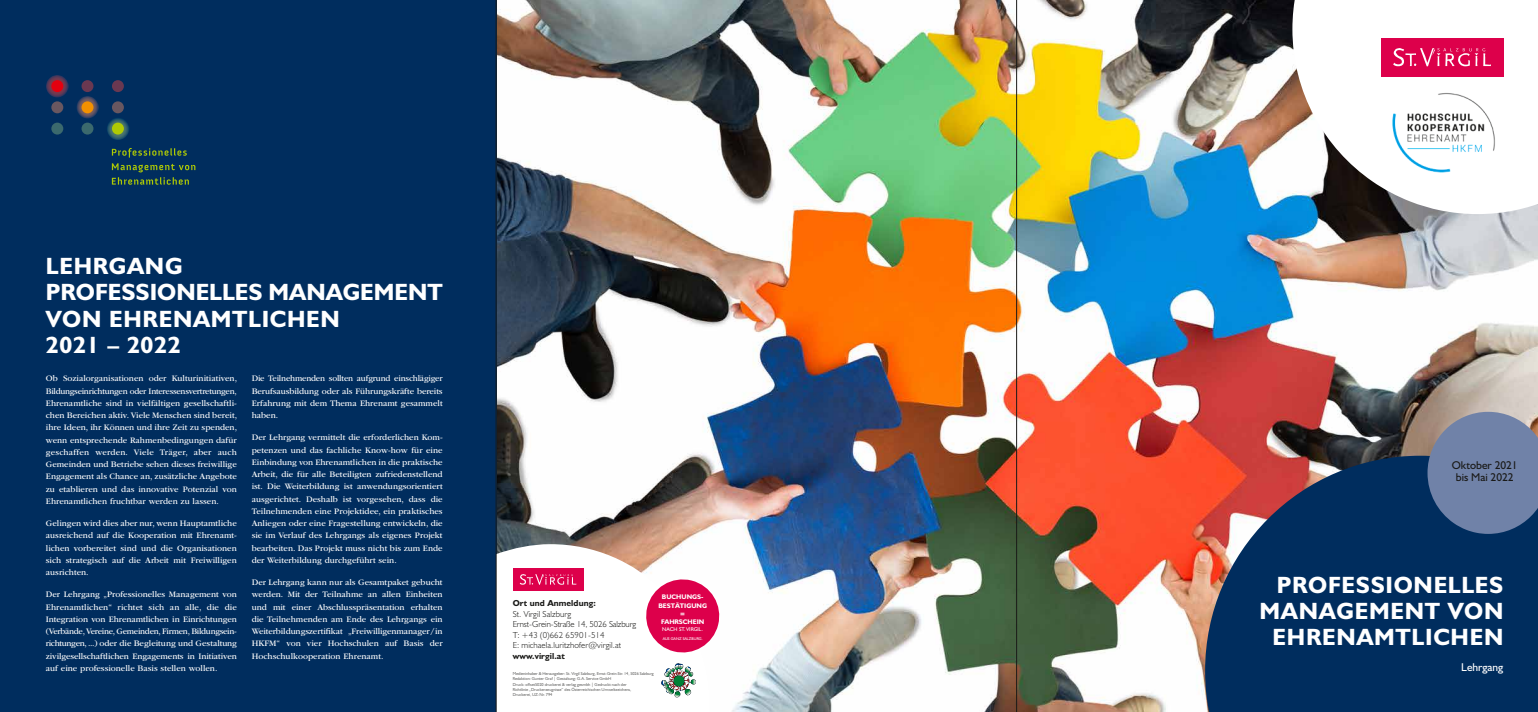
<style>
.page{position:relative;width:1538px;height:712px;background:#fff}
.page>*{position:absolute;margin:0;border:0;box-sizing:border-box;transform-origin:0 0}
.t1{font:700 23.62px/26.2px "Humanist 521";letter-spacing:.03em;color:#fff;text-align:right}
.t2{font:11.38px/12.2px "Humanist 521";color:#1a1a18;text-align:center}
.t3{font:11.38px "Humanist 521";color:#fff}
.t4{font:8.75px/12.2px "ITC Garamond Std";color:#fff;text-align:justify}
.t5{font:300 8.75px/10.5px "Humanist 521";letter-spacing:.01em;color:#1a1a18}
.t6{font:700 8.75px "Humanist 521";letter-spacing:.01em;color:#1a1a18}
.t7{font:700 6.74px/8.8px "Humanist 521";color:#fff;text-align:center}
.t8{font:800 6.74px "Humanist 521";color:#fff}
.t9{font:5.42px "Humanist 521";color:#fff}
.t10{font:4.38px/5.2px "Humanist 521";letter-spacing:-.01em;color:#6f6f6e}
.t11{font:3.94px "Humanist 521";color:#fff}
</style>
<div class="page">
<img style="left:497px;top:0;width:1041px;height:712px">
<svg style="left:1205px;top:456px;width:333px;height:256px;background:#1b345d"></svg>
<svg style="left:1427px;top:412px;width:111px;height:122px;background:#6a7b9e"></svg>
<svg style="left:1292px;top:0;width:246px;height:214px"></svg>
<div style="left:1381px;top:38px;width:122px;height:38px;background:#dd004b"></div>
<svg style="left:1393px;top:48px;width:98px;height:18px"></svg>
<div style="left:0;top:0;width:496px;height:712px;background:#002d5e"></div>
<svg style="left:112px;top:148px;width:83px;height:37px"></svg>
<img style="left:46px;top:75px;width:23px;height:23px;border-radius:11px">
<img style="left:76px;top:96px;width:23px;height:23px;border-radius:11px">
<img style="left:107px;top:117px;width:22px;height:23px;border-radius:11px">
<div style="left:51px;top:123px;width:12px;height:12px;background:#3b696d;border-radius:50%"></div>
<div style="left:82px;top:123px;width:11px;height:12px;background:#3b696d;border-radius:50%"></div>
<div style="left:112px;top:123px;width:12px;height:12px;background:#afca05;border-radius:50%"></div>
<div style="left:51px;top:80px;width:12px;height:12px;background:#e3000f;border-radius:50%"></div>
<div style="left:82px;top:80px;width:11px;height:12px;background:#6a3851;border-radius:50%"></div>
<div style="left:112px;top:80px;width:12px;height:12px;background:#6a3851;border-radius:50%"></div>
<div style="left:51px;top:101px;width:12px;height:12px;background:#695760;border-radius:50%"></div>
<div style="left:82px;top:101px;width:11px;height:12px;background:#f39100;border-radius:50%"></div>
<div style="left:112px;top:101px;width:12px;height:12px;background:#695760;border-radius:50%"></div>
<img style="left:1383px;top:86px;width:120px;height:93px">
<svg style="left:497px;top:544px;width:226px;height:168px"></svg>
<hr style="left:496px;top:0;width:1px;height:712px;background:#1a1a18">
<hr style="left:1016px;top:0;width:1px;height:712px;background:#1a1a18">
<h1 class="t1" style="left:46px;top:252px;width:398px;text-align:left">LEHRGANG<br>PROFESSIONELLES MANAGEMENT<br>VON EHRENAMTLICHEN<br>2021 – 2022</h1>
<p class="t4" style="left:46px;top:373px;width:193px">Ob Sozialorganisationen oder Kulturinitiativen, Bildungseinrichtungen oder Interessensvertretungen, Ehrenamtliche sind in vielfältigen gesellschaftli&shy;chen Bereichen aktiv. Viele Menschen sind bereit, ihre Ideen, ihr Können und ihre Zeit zu spenden, wenn entsprechende Rahmenbedingungen dafür geschaffen werden. Viele Träger, aber auch Gemeinden und Betriebe sehen dieses freiwillige Engagement als Chance an, zusätzliche Angebote zu etablieren und das innovative Potenzial von Ehrenamtlichen fruchtbar werden zu lassen.</p>
<p class="t4" style="left:46px;top:517px;width:192px">Gelingen wird dies aber nur, wenn Hauptamtliche ausreichend auf die Kooperation mit Ehrenamt&shy;lichen vorbereitet sind und die Organisationen sich strategisch auf die Arbeit mit Freiwilligen ausrichten.</p>
<p class="t4" style="left:46px;top:588px;width:192px">Der Lehrgang „Professionelles Management von Ehrenamtlichen“ richtet sich an alle, die die Integration von Ehrenamtlichen in Einrichtungen (Verbände, Vereine, Gemeinden, Firmen, Bildungsein&shy;richtungen, ...) oder die Begleitung und Gestaltung zivilgesellschaftlichen Engagements in Initiativen auf eine professionelle Basis stellen wollen.</p>
<p class="t4" style="left:252px;top:373px;width:192px">Die Teilnehmenden sollten aufgrund einschlägiger Berufsausbildung oder als Führungskräfte bereits Erfahrung mit dem Thema Ehrenamt gesammelt haben.</p>
<p class="t4" style="left:252px;top:431px;width:192px">Der Lehrgang vermittelt die erforderlichen Kom&shy;petenzen und das fachliche Know-how für eine Einbindung von Ehrenamtlichen in die praktische Arbeit, die für alle Beteiligten zufriedenstellend ist. Die Weiterbildung ist anwendungsorientiert ausgerichtet. Deshalb ist vorgesehen, dass die Teilnehmenden eine Projektidee, ein praktisches Anliegen oder eine Fragestellung entwickeln, die sie im Verlauf des Lehrgangs als eigenes Projekt bearbeiten. Das Projekt muss nicht bis zum Ende der Weiterbildung durchgeführt sein.</p>
<p class="t4" style="left:252px;top:576px;width:192px">Der Lehrgang kann nur als Gesamtpaket gebucht werden. Mit der Teilnahme an allen Einheiten und mit einer Abschlusspräsentation erhalten die Teilnehmenden am Ende des Lehrgangs ein Weiterbildungszertifikat „Freiwilligenmanager/ in HKFM“ von vier Hochschulen auf Basis der Hochschulkooperation Ehrenamt.</p>
<p class="t7" style="left:658px;top:592px;width:50px">BUCHUNGS-<br>BESTÄTIGUNG</p>
<p class="t8" style="left:680px;top:610px;width:7px">=</p>
<p class="t7" style="left:661px;top:617px;width:45px">FAHRSCHEIN</p>
<p class="t9" style="left:662px;top:625px;width:42px">NACH ST.VIRGIL.</p>
<p class="t11" style="left:663px;top:636px;width:42px">AUS GANZ SALZBURG.</p>
<p class="t6" style="left:513px;top:598px;width:85px">Ort und Anmeldung:</p>
<p class="t5" style="left:513px;top:608px;width:125px">St. Virgil Salzburg<br>Ernst-Grein-Straße 14, 5026 Salzburg<br>T: +43 (0)662 65901-514<br>E: michaela.luritzhofer@virgil.at</p>
<p class="t6" style="left:513px;top:650px;width:54px">www.virgil.at</p>
<p class="t10" style="left:513px;top:671px;width:143px">Medieninhaber &amp; Herausgeber: St. Virgil Salzburg, Ernst-Grein-Str. 14, 5026 Salzburg Redaktion: Gunter Graf | Gestaltung: G.A. Service GmbH<br>Druck: offset5020 druckerei &amp; verlag gesmbh | Gedruckt nach der<br>Richtlinie „Druckerzeugnisse“ des Österreichischen Umweltzeichens,<br>Druckerei, UZ-Nr. 794</p>
<h2 class="t2" style="left:1452px;top:459px;width:67px">Oktober 2021 bis Mai 2022</h2>
<h1 class="t1" style="left:1259px;top:571px;width:245px">PROFESSIONELLES<br>MANAGEMENT VON<br>EHRENAMTLICHEN</h1>
<h2 class="t3" style="left:1461px;top:660px;width:44px">Lehrgang</h2>
</div>
